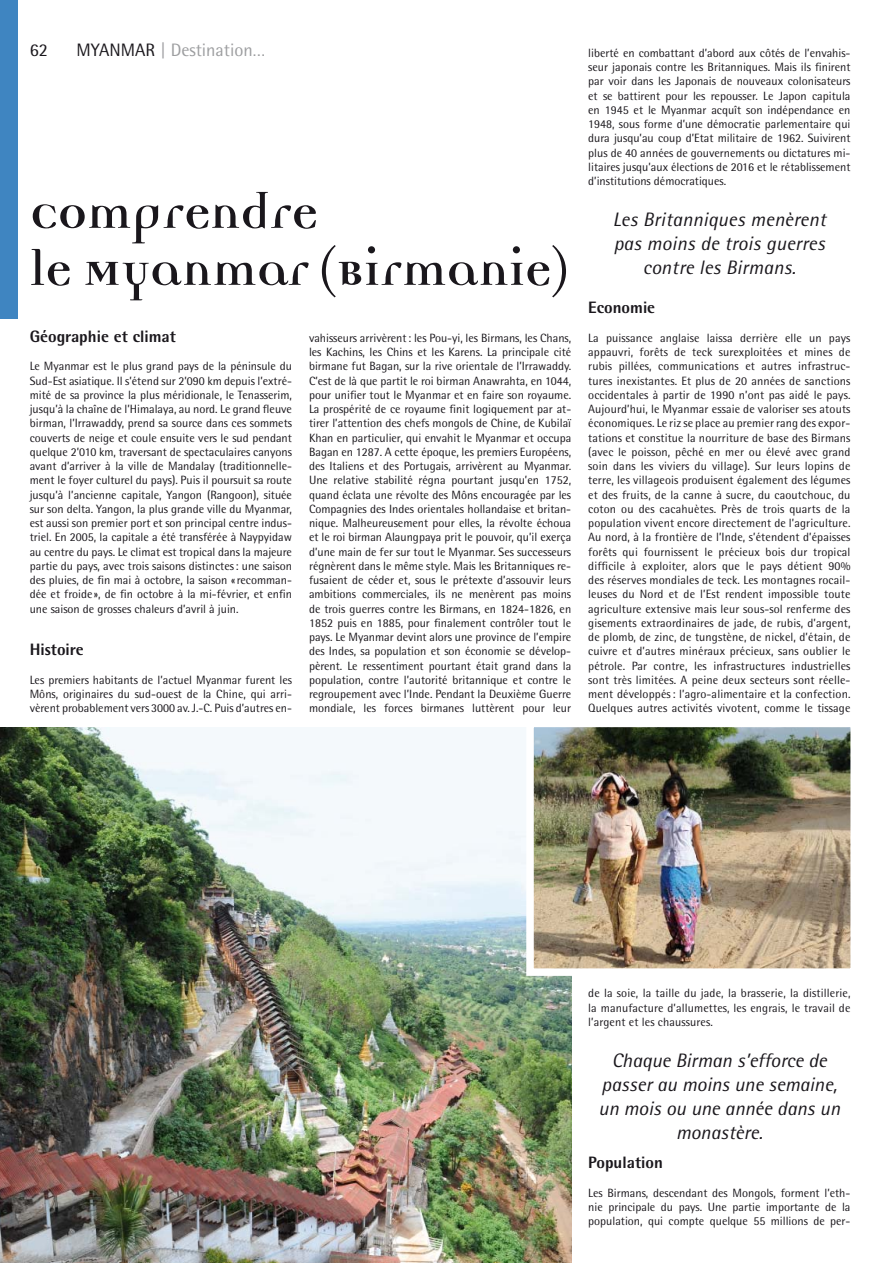
<style>
.page{position:relative;width:893px;height:1263px;background:#fff}
.page>*{position:absolute;margin:0;border:0;box-sizing:border-box;transform-origin:0 0}
.t1{font:700 54px/57px "Democratica";color:#1a171c}
.t2{font:italic 19.5px/24px "Rotis Semi Sans";color:#1a171c;text-align:center}
.t3{font:18px "Rotis Semi Sans";color:#9c9d9f}
.t4{font:18px "Rotis Semi Sans";color:#1a171c}
.t5{font:800 16.5px "Rotis Semi Sans";color:#1a171c}
.t6{font:12px/14.2px "Rotis Semi Sans";color:#1a171c;text-align:justify}
.s1{color:#1a171c}
</style>
<div class="page">
<div style="left:0;top:0;width:17px;height:319px;background:#3f85c1"></div>
<img style="left:0;top:727px;width:571px;height:536px">
<img style="left:535px;top:729px;width:314px;height:238px">
<div style="left:526px;top:720px;width:332px;height:256px;border:8px solid #fff"></div>
<h3 class="t4" style="left:30px;top:44px;width:20px">62</h3>
<h3 class="t3" style="left:77px;top:44px;width:190px"><span class="s1">MYANMAR</span> | Destination…</h3>
<h1 class="t1" style="left:30px;top:189px;width:539px">Comprendre<br>le Myanmar (Birmanie)</h1>
<h3 class="t5" style="left:30px;top:330px;width:148px">Géographie et climat</h3>
<p class="t6" style="left:30px;top:360px;width:264px">Le Myanmar est le plus grand pays de la péninsule du Sud-Est asiatique. Il s’étend sur 2’090 km depuis l’extré&shy;mité de sa province la plus méridionale, le Tenasserim, jusqu’à la chaîne de l’Himalaya, au nord. Le grand fleuve birman, l’Irrawaddy, prend sa source dans ces sommets couverts de neige et coule ensuite vers le sud pendant quelque 2’010 km, traversant de spectaculaires canyons avant d’arriver à la ville de Mandalay (traditionnelle&shy;ment le foyer culturel du pays). Puis il poursuit sa route jusqu’à l’ancienne capitale, Yangon (Rangoon), située sur son delta. Yangon, la plus grande ville du Myanmar, est aussi son premier port et son principal centre indus&shy;triel. En 2005, la capitale a été transférée à Naypyidaw au centre du pays. Le climat est tropical dans la majeure partie du pays, avec trois saisons distinctes : une saison des pluies, de fin mai à octobre, la saison « recomman&shy;dée et froide », de fin octobre à la mi-février, et enfin une saison de grosses chaleurs d’avril à juin.</p>
<h3 class="t5" style="left:30px;top:644px;width:55px">Histoire</h3>
<p class="t6" style="left:30px;top:674px;width:264px">Les premiers habitants de l’actuel Myanmar furent les Môns, originaires du sud-ouest de la Chine, qui arri&shy;vèrent probablement vers 3000 av. J.-C. Puis d’autres en-</p>
<p class="t6" style="left:309px;top:332px;width:264px">vahisseurs arrivèrent : les Pou-yi, les Birmans, les Chans, les Kachins, les Chins et les Karens. La principale cité birmane fut Bagan, sur la rive orientale de l’Irrawaddy.<br>C’est de là que partit le roi birman Anawrahta, en 1044, pour unifier tout le Myanmar et en faire son royaume.<br>La prospérité de ce royaume finit logiquement par at&shy;tirer l’attention des chefs mongols de Chine, de Kubilaï Khan en particulier, qui envahit le Myanmar et occupa Bagan en 1287. A cette époque, les premiers Européens, des Italiens et des Portugais, arrivèrent au Myanmar.<br>Une relative stabilité régna pourtant jusqu’en 1752, quand éclata une révolte des Môns encouragée par les Compagnies des Indes orientales hollandaise et britan&shy;nique. Malheureusement pour elles, la révolte échoua et le roi birman Alaungpaya prit le pouvoir, qu’il exerça d’une main de fer sur tout le Myanmar. Ses successeurs régnèrent dans le même style. Mais les Britanniques re&shy;fusaient de céder et, sous le prétexte d’assouvir leurs ambitions commerciales, ils ne menèrent pas moins de trois guerres contre les Birmans, en 1824-1826, en 1852 puis en 1885, pour finalement contrôler tout le pays. Le Myanmar devint alors une province de l’empire des Indes, sa population et son économie se dévelop&shy;pèrent. Le ressentiment pourtant était grand dans la population, contre l’autorité britannique et contre le regroupement avec l’Inde. Pendant la Deuxième Guerre mondiale, les forces birmanes luttèrent pour leur</p>
<p class="t6" style="left:588px;top:47px;width:264px">liberté en combattant d’abord aux côtés de l’envahis&shy;seur japonais contre les Britanniques. Mais ils finirent par voir dans les Japonais de nouveaux colonisateurs et se battirent pour les repousser. Le Japon capitula en 1945 et le Myanmar acquît son indépendance en 1948, sous forme d’une démocratie parlementaire qui dura jusqu’au coup d’Etat militaire de 1962. Suivirent plus de 40 années de gouvernements ou dictatures mi&shy;litaires jusqu’aux élections de 2016 et le rétablissement d’institutions démocratiques.</p>
<h2 class="t2" style="left:613px;top:209px;width:215px">Les Britanniques menèrent pas moins de trois guerres contre les Birmans.</h2>
<h3 class="t5" style="left:588px;top:302px;width:68px">Economie</h3>
<p class="t6" style="left:588px;top:332px;width:264px">La puissance anglaise laissa derrière elle un pays appauvri, forêts de teck surexploitées et mines de rubis pillées, communications et autres infrastruc&shy;tures inexistantes. Et plus de 20 années de sanctions occidentales à partir de 1990 n’ont pas aidé le pays.<br>Aujourd’hui, le Myanmar essaie de valoriser ses atouts économiques. Le riz se place au premier rang des expor&shy;tations et constitue la nourriture de base des Birmans (avec le poisson, pêché en mer ou élevé avec grand soin dans les viviers du village). Sur leurs lopins de terre, les villageois produisent également des légumes et des fruits, de la canne à sucre, du caoutchouc, du coton ou des cacahuètes. Près de trois quarts de la population vivent encore directement de l’agriculture.<br>Au nord, à la frontière de l’Inde, s’étendent d’épaisses forêts qui fournissent le précieux bois dur tropical difficile à exploiter, alors que le pays détient 90% des réserves mondiales de teck. Les montagnes rocail&shy;leuses du Nord et de l’Est rendent impossible toute agriculture extensive mais leur sous-sol renferme des gisements extraordinaires de jade, de rubis, d’argent, de plomb, de zinc, de tungstène, de nickel, d’étain, de cuivre et d’autres minéraux précieux, sans oublier le pétrole. Par contre, les infrastructures industrielles sont très limitées. A peine deux secteurs sont réelle&shy;ment développés : l’agro- alimentaire et la confection.<br>Quelques autres activités vivotent, comme le tissage</p>
<p class="t6" style="left:588px;top:987px;width:264px">de la soie, la taille du jade, la brasserie, la distillerie, la manufacture d’allumettes, les engrais, le travail de l’argent et les chaussures.</p>
<h2 class="t2" style="left:598px;top:1050px;width:243px">Chaque Birman s’efforce de passer au moins une semaine, un mois ou une année dans un monastère.</h2>
<h3 class="t5" style="left:588px;top:1157px;width:76px">Population</h3>
<p class="t6" style="left:588px;top:1187px;width:264px">Les Birmans, descendant des Mongols, forment l’eth&shy;nie principale du pays. Une partie importante de la population, qui compte quelque 55 millions de per-</p>
</div>
